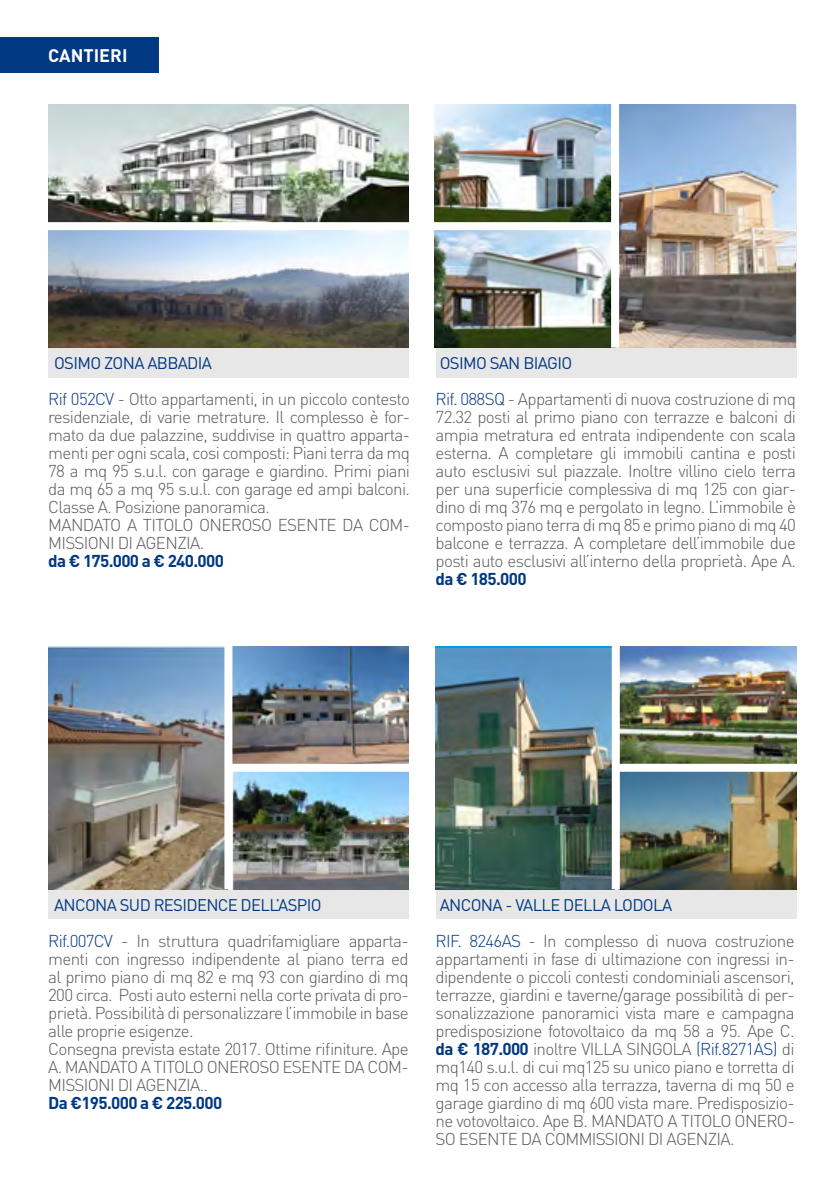
<style>
.page{position:relative;width:840px;height:1191px;background:#fff}
.page>*{position:absolute;margin:0;border:0;box-sizing:border-box;transform-origin:0 0}
.t1{font:700 18px "DIN";color:#fff}
.t2{font:300 17px/18px "DIN";letter-spacing:-.04em;color:#58585a}
.t3{font:700 17px "DIN";letter-spacing:-.04em;color:#003882}
.t4{font:16.6px "DIN";letter-spacing:-.04em;color:#003882}
.s1{color:#003882}
.s2{font-weight:700;color:#003882}
</style>
<div class="page">
<div style="left:48px;top:646px;width:360px;height:273px;background:#e7e7e8"></div>
<img style="left:232px;top:646px;width:176px;height:117px">
<img style="left:48px;top:646px;width:176px;height:243px">
<div style="left:435px;top:105px;width:360px;height:273px;background:#e7e7e8"></div>
<img style="left:434px;top:105px;width:176px;height:117px">
<img style="left:434px;top:230px;width:176px;height:118px">
<div style="left:48px;top:105px;width:360px;height:273px;background:#e7e7e8"></div>
<img style="left:48px;top:105px;width:360px;height:117px">
<div style="left:0;top:37px;width:159px;height:35px;background:#003882"></div>
<div style="left:435px;top:646px;width:360px;height:273px;background:#e7e7e8"></div>
<img style="left:232px;top:771px;width:176px;height:118px">
<svg style="left:48px;top:230px;width:360px;height:118px;background:#878d92"></svg>
<div style="left:38px;top:222px;width:382px;height:8px;background:#fff"></div>
<img style="left:618px;top:105px;width:176px;height:243px">
<div style="left:610px;top:91px;width:8px;height:257px;background:#fff"></div>
<div style="left:424px;top:222px;width:193px;height:8px;background:#fff"></div>
<div style="left:224px;top:632px;width:8px;height:257px;background:#fff"></div>
<div style="left:228px;top:763px;width:193px;height:8px;background:#fff"></div>
<img style="left:619px;top:646px;width:176px;height:117px">
<img style="left:435px;top:648px;width:176px;height:241px">
<img style="left:619px;top:771px;width:176px;height:118px">
<div style="left:611px;top:632px;width:8px;height:257px;background:#fff"></div>
<div style="left:615px;top:763px;width:193px;height:8px;background:#fff"></div>
<p class="t1" style="left:48px;top:43px;width:81px">cantieri</p>
<p class="t4" style="left:54px;top:353px;width:159px">OSIMO ZONA ABBADIA</p>
<p class="t2" style="left:48px;top:390px;width:363px"><span class="s1">Rif 052CV</span> - Otto appartamenti, in un piccolo contesto residenziale, di varie metrature. Il complesso è for&shy;mato da due palazzine, suddivise in quattro apparta&shy;menti per ogni scala, cosi composti: Piani terra da mq 78 a mq 95 s.u.l. con garage e giardino. Primi piani da mq 65 a mq 95 s.u.l. con garage ed ampi balconi.<br>Classe A. Posizione panoramica.<br>MANDATO A TITOLO</p>
<p class="t2" style="left:48px;top:516px;width:363px;text-indent:151px">ON EROSO ESENTE DA CO M-<br>MISSION I DI AGENZIA.</p>
<p class="t3" style="left:48px;top:550px;width:177px">da € 175.000 a € 240.000</p>
<p class="t4" style="left:439px;top:353px;width:134px">OSIMO SAN BIAGIO</p>
<p class="t2" style="left:435px;top:390px;width:362px;text-align:justify"><span class="s1">Rif. 088SQ</span> - Appartamenti di nuova costruzione di mq 72.32 posti al primo piano con terrazze e balconi di ampia metratura ed entrata indipendente con scala esterna. A completare gli immobili cantina e posti auto esclusivi sul piazzale. Inoltre villino cielo terra per una superficie complessiva di mq 125 con giar&shy;dino di mq 376 mq e pergolato in legno. L’immobile è composto piano terra di mq 85 e primo piano di mq 40 balcone e terrazza. A completare dell’immobile due posti auto esclusivi all’interno della proprietà. Ape A.</p>
<p class="t3" style="left:435px;top:568px;width:92px">da € 185.000</p>
<p class="t4" style="left:54px;top:894px;width:12px">ANCONA</p>
<p class="t4" style="left:120px;top:894px;width:11px">SUD</p>
<p class="t4" style="left:154px;top:894px;width:11px">RESIDENCE</p>
<p class="t4" style="left:240px;top:894px;width:11px">DELL</p>
<p class="t4" style="left:275px;top:894px;width:12px">’ASPIO</p>
<p class="t2" style="left:48px;top:931px;width:362px"><span class="s1">Rif.007CV</span> - In struttura quadrifamigliare apparta&shy;menti con ingresso indipendente al piano terra ed al primo piano di mq 82 e mq 93 con giardino di mq 200 circa. Posti auto esterni nella corte privata di pro&shy;prietà. Possibilità di personalizzare l’immobile in base alle proprie esigenze.<br>Consegna prevista estate 2017. Ottime rifiniture. Ape A. MANDATO A TITOLO</p>
<p class="t2" style="left:48px;top:1057px;width:362px;text-indent:158px">ON EROSO ESENTE DA CO M-<br>MISSION I DI AGENZIA..</p>
<p class="t3" style="left:48px;top:1091px;width:175px">Da €195.000 a € 225.000</p>
<p class="t4" style="left:439px;top:894px;width:86px">ANCONA - VALLE</p>
<p class="t4" style="left:563px;top:894px;width:11px">DELLA</p>
<p class="t4" style="left:613px;top:894px;width:11px">LODOLA</p>
<p class="t2" style="left:435px;top:931px;width:360px;text-align:justify"><span class="s1">RIF. 8246AS</span> - In complesso di nuova costruzione appartamenti in fase di ultimazione con ingressi in&shy;dipendente o piccoli contesti condominiali ascensori, terrazze, giardini e taverne/garage possibilità di per&shy;sonalizzazione panoramici vista mare e campagna predisposizione fotovoltaico da mq 58 a 95. Ape C. <span class="s2">da € 187.000</span> inoltre VILLA SINGOL</p>
<p class="t2" style="left:435px;top:1039px;width:360px;text-align:justify;text-indent:246px">A <span class="s1">(Rif.8271AS)</span> di mq140 s.u.l. di cui mq125 su unico piano e torretta di mq 15 con accesso alla terrazza, taverna di mq 50 e garage giardino di mq 600 vista mare. Predisposizio&shy;ne votovoltaico. Ape B. MANDATO A TITOLO</p>
<p class="t2" style="left:435px;top:1111px;width:360px;text-indent:299px">ON ERO-<br>SO ESENTE DA COMMISSION I DI AGENZIA.</p>
</div>
